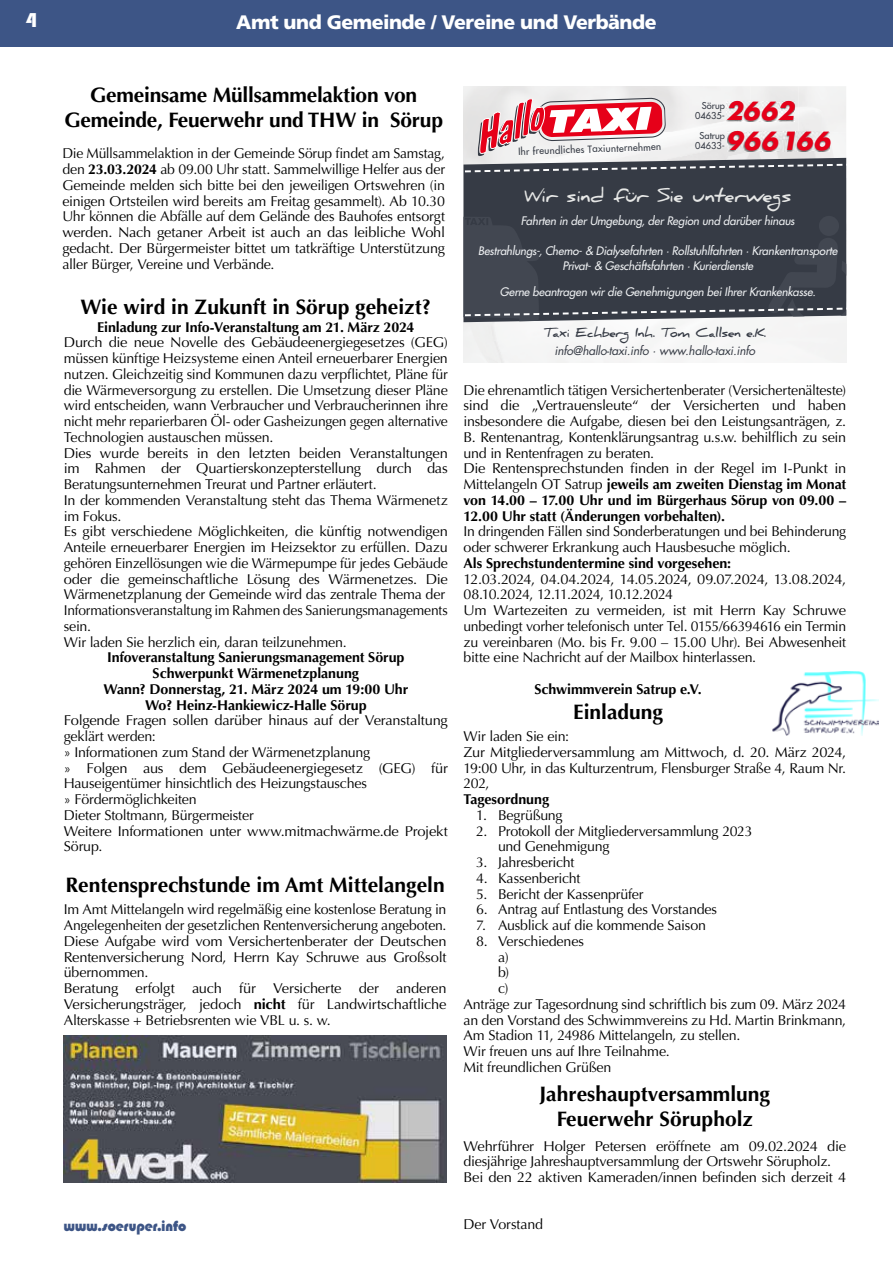
<style>
.page{position:relative;width:893px;height:1263px;background:#fff}
.page>*{position:absolute;margin:0;border:0;box-sizing:border-box;transform-origin:0 0}
.t1{font:italic 700 24.45px "Futura Std";letter-spacing:.02em;color:#e60019}
.t2{font:700 21px/25.2px "Optima";color:#000;text-align:center}
.t3{font:900 19.5px "Frutiger LT Std";letter-spacing:-.025em;color:#fff}
.t4{font:900 19.5px "Blippo BT";color:#fff}
.t5{font:700 18.45px "Daniel";color:#e6e7e6}
.t6{font:14.25px/15.8px "Optima";letter-spacing:-.015em;color:#000}
.t7{font:700 14.25px/15.8px "Optima";letter-spacing:-.005em;color:#000;text-align:center}
.t8{font:900 14.25px "Blippo BT";color:#3d5586}
.t9{font:700 12.45px "Daniel";letter-spacing:-.02em;color:#363b45}
.t10{font:italic 12px "Futura Std";letter-spacing:-.02em;color:#363b45}
.t11{font:italic 500 11.55px/15.3px "Futura Std";letter-spacing:-.01em;color:#edeff1;text-align:center}
.t12{font:500 9.75px "Futura Std";color:#363b45}
.t13{font:500 9.15px/10.5px "Futura Std";color:#363b45;text-align:right}
.s1{font-weight:700}
</style>
<div class="page">
<div style="left:0;top:0;width:893px;height:47px;background:#3d5586"></div>
<div style="left:463px;top:178px;width:383px;height:39px;background:#363b45"></div>
<div style="left:819px;top:216px;width:20px;height:20px;background:#424751;border-radius:50%"></div>
<svg style="left:463px;top:217px;width:383px;height:105px;background:#40454f"></svg>
<svg style="left:463px;top:97px;width:383px;height:81px"></svg>
<img style="left:64px;top:1035px;width:382px;height:147px">
<img style="left:773px;top:671px;width:105px;height:64px">
<h3 class="t4" style="left:26px;top:8px;width:12px">4</h3>
<h3 class="t3" style="left:236px;top:10px;width:422px">Amt und Gemeinde / Vereine und Verbände</h3>
<h2 class="t2" style="left:64px;top:83px;width:380px">Gemeinsame Müllsammelaktion von<br>Gemeinde, Feuerwehr und THW in Sörup</h2>
<p class="t6" style="left:62px;top:146px;width:384px;text-align:justify">Die Müllsammelaktion in der Gemeinde Sörup findet am Samstag, den <span class="s1">23.03.2024</span> ab 09.00 Uhr statt. Sammelwillige Helfer aus der Gemeinde melden sich bitte bei den jeweiligen Ortswehren (in einigen Ortsteilen wird bereits am Freitag gesammelt). Ab 10.30<br>Uhr können die Abfälle auf dem Gelände des Bauhofes entsorgt werden. Nach getaner Arbeit ist auch an das leibliche Wohl gedacht. Der Bürgermeister bittet um tatkräftige Unterstützung aller Bürger, Vereine und Verbände.</p>
<h2 class="t2" style="left:81px;top:294px;width:352px">Wie wird in Zukunft in Sörup geheizt?</h2>
<p class="t7" style="left:97px;top:319px;width:319px">Einladung zur Info-Veranstaltung am 21. März 2024</p>
<p class="t6" style="left:64px;top:335px;width:386px">Durch die neue Novelle des Gebäudeenergiegesetzes (GEG) müssen künftige Heizsysteme einen Anteil erneuerbarer Energien nutzen. Gleichzeitig sind Kommunen dazu verpflichtet, Pläne für die Wärmeversorgung zu erstellen. Die Umsetzung dieser Pläne wird entscheiden, wann Verbraucher und Verbraucherinnen ihre nicht mehr reparierbaren Öl- oder Gasheizungen gegen alternative Technologien austauschen müssen.<br>Dies wurde bereits in den letzten beiden Veranstaltungen im Rahmen der Quartierskonzepterstellung durch das Beratungsunternehmen Treurat und Partner erläutert.<br>In der kommenden Veranstaltung steht das Thema Wärmenetz im Fokus.<br>Es gibt verschiedene Möglichkeiten, die künftig notwendigen Anteile erneuerbarer Energien im Heizsektor zu erfüllen. Dazu gehören Einzellösungen wie die Wärmepumpe für jedes Gebäude oder die gemeinschaftliche Lösung des Wärmenetzes. Die Wärmenetzplanung der Gemeinde wird das zentrale Thema der Informationsveranstaltung im Rahmen des Sanierungsmanagements sein.<br>Wir laden Sie herzlich ein, daran teilzunehmen.</p>
<p class="t7" style="left:103px;top:650px;width:306px">Infoveranstaltung Sanierungsmanagement Sörup Schwerpunkt Wärmenetzplanung<br>Wann? Donnerstag, 21. März 2024 um 19:00 Uhr Wo? Heinz-Hankiewicz-Halle Sörup</p>
<p class="t6" style="left:64px;top:713px;width:386px">Folgende Fragen sollen darüber hinaus auf der Veranstaltung geklärt werden:<br>» Informationen zum Stand der Wärmenetzplanung<br>» Folgen aus dem Gebäudeenergiegesetz (GEG) für Hauseigentümer hinsichtlich des Heizungstausches<br>» Fördermöglichkeiten<br>Dieter Stoltmann, Bürgermeister<br>Weitere Informationen unter www.mitmachwärme.de Projekt Sörup.</p>
<h2 class="t2" style="left:65px;top:872px;width:381px">Rentensprechstunde im Amt Mittelangeln</h2>
<p class="t6" style="left:64px;top:902px;width:384px">Im Amt Mittelangeln wird regelmäßig eine kostenlose Beratung in Angelegenheiten der gesetzlichen Rentenversicherung angeboten.<br>Diese Aufgabe wird vom Versichertenberater der Deutschen Rentenversicherung Nord, Herrn Kay Schruwe aus Großsolt übernommen.<br>Beratung erfolgt auch für Versicherte der anderen Versicherungsträger, jedoch <span class="s1">nicht</span> für Landwirtschaftliche Alterskasse + Betriebsrenten wie VBL u. s. w.</p>
<p class="t8" style="left:64px;top:1217px;width:124px">www.soeruper.info</p>
<h1 class="t1" style="left:726px;top:94px;width:69px">2662</h1>
<p class="t13" style="left:695px;top:100px;width:31px">Sörup<br>04635-</p>
<h1 class="t1" style="left:726px;top:124px;width:105px">966 166</h1>
<p class="t13" style="left:695px;top:130px;width:31px;text-align:center">Satrup<br>04633-</p>
<p class="t5" style="left:525px;top:184px;width:269px">Wir sind für Sie unterwegs</p>
<p class="t11" style="left:521px;top:213px;width:275px">Fahrten in der Umgebung, der Region und darüber hinaus</p>
<p class="t11" style="left:478px;top:243px;width:361px">Bestrahlungs-, Chemo- &amp; Dialysefahrten · Rollstuhlfahrten · Krankentransporte<br>Privat- &amp; Geschäftsfahrten · Kurierdienste</p>
<p class="t11" style="left:500px;top:284px;width:317px">Gerne beantragen wir die Genehmigungen bei Ihrer Krankenkasse.</p>
<p class="t12" style="left:518px;top:145px;width:144px;rotate:-2deg">Ihr freundliches Taxiunternehmen</p>
<p class="t9" style="left:543px;top:326px;width:224px">Taxi Echberg Inh. Tom Callsen e.K.</p>
<p class="t10" style="left:554px;top:343px;width:202px">info@hallo-taxi.info · www.hallo-taxi.info</p>
<p class="t6" style="left:463px;top:382px;width:384px">Die ehrenamtlich tätigen Versichertenberater (Versichertenälteste) sind die „Vertrauensleute“ der Versicherten und haben insbesondere die Aufgabe, diesen bei den Leistungsanträgen, z.<br>B. Rentenantrag, Kontenklärungsantrag u.s.w. behilflich zu sein und in Rentenfragen zu beraten.<br>Die Rentensprechstunden finden in der Regel im I-Punkt in Mittelangeln OT Satrup <span class="s1">jeweils am zweiten Dienstag im Monat von 14.00 – 17.00 Uhr und im Bürgerhaus Sörup von 09.00 – 12.00 Uhr statt (Änderungen vorbehalten).</span></p>
<p class="t6" style="left:463px;top:524px;width:384px">In dringenden Fällen sind Sonderberatungen und bei Behinderung oder schwerer Erkrankung auch Hausbesuche möglich.</p>
<p class="t7" style="left:463px;top:555px;width:269px">Als Sprechstundentermine sind vorgesehen:</p>
<p class="t6" style="left:463px;top:571px;width:384px">12.03.2024, 04.04.2024, 14.05.2024, 09.07.2024, 13.08.2024, 08.10.2024, 12.11.2024, 10.12.2024<br>Um Wartezeiten zu vermeiden, ist mit Herrn Kay Schruwe unbedingt vorher telefonisch unter Tel. 0155/66394616 ein Termin zu vereinbaren (Mo. bis Fr. 9.00 – 15.00 Uhr). Bei Abwesenheit bitte eine Nachricht auf der Mailbox hinterlassen.</p>
<p class="t7" style="left:534px;top:681px;width:169px">Schwimmverein Satrup e.V.</p>
<h2 class="t2" style="left:573px;top:699px;width:91px">Einladung</h2>
<p class="t6" style="left:463px;top:728px;width:384px">Wir laden Sie ein:<br>Zur Mitgliederversammlung am Mittwoch, d. 20. März 2024, 19:00 Uhr, in das Kulturzentrum, Flensburger Straße 4, Raum Nr.<br>202,</p>
<p class="t7" style="left:463px;top:791px;width:87px">Tagesordnung</p>
<p class="t6" style="left:476px;top:807px;width:88px">1. Begrüßung</p>
<p class="t6" style="left:498px;top:823px;width:256px;text-indent:-22px">2. Protokoll der Mitgliederversammlung 2023 und Genehmigung</p>
<p class="t6" style="left:476px;top:854px;width:100px">3. Jahresbericht</p>
<p class="t6" style="left:476px;top:870px;width:106px">4. Kassenbericht</p>
<p class="t6" style="left:476px;top:886px;width:169px">5. Bericht der Kassenprüfer</p>
<p class="t6" style="left:476px;top:902px;width:242px">6. Antrag auf Entlastung des Vorstandes</p>
<p class="t6" style="left:476px;top:917px;width:231px">7. Ausblick auf die kommende Saison</p>
<p class="t6" style="left:476px;top:933px;width:109px">8. Verschiedenes</p>
<p class="t6" style="left:498px;top:949px;width:12px">a)</p>
<p class="t6" style="left:498px;top:965px;width:13px">b)</p>
<p class="t6" style="left:498px;top:980px;width:12px">c)</p>
<p class="t6" style="left:463px;top:996px;width:384px">Anträge zur Tagesordnung sind schriftlich bis zum 09. März 2024</p>
<p class="t6" style="left:463px;top:1012px;width:384px">an den Vorstand des Schwimmvereins zu Hd. Martin Brinkmann,</p>
<p class="t6" style="left:463px;top:1028px;width:278px">Am Stadion 11, 24986 Mittelangeln, zu stellen.</p>
<p class="t6" style="left:463px;top:1043px;width:208px">Wir freuen uns auf Ihre Teilnahme.</p>
<p class="t6" style="left:463px;top:1059px;width:150px">Mit freundlichen Grüßen</p>
<h2 class="t2" style="left:540px;top:1081px;width:232px">Jahreshauptversammlung<br>Feuerwehr Sörupholz</h2>
<p class="t6" style="left:463px;top:1138px;width:384px">Wehrführer Holger Petersen eröffnete am 09.02.2024 die diesjährige Jahreshauptversammlung der Ortswehr Sörupholz.<br>Bei den 22 aktiven Kameraden/innen befinden sich derzeit 4</p>
<p class="t6" style="left:463px;top:1217px;width:81px">Der Vorstand</p>
</div>
